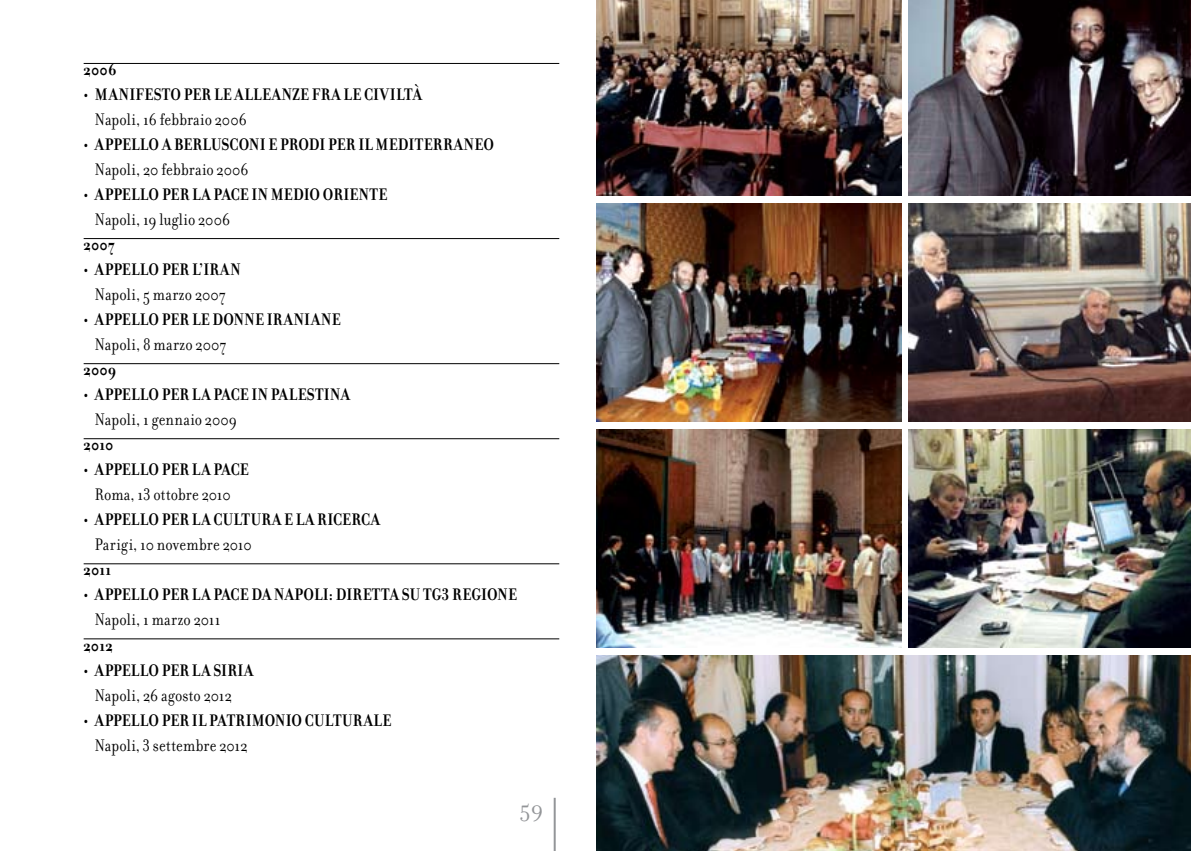
<style>
.page{position:relative;width:1191px;height:851px;background:#fff}
.page>*{position:absolute;margin:0;border:0;box-sizing:border-box;transform-origin:0 0}
.t1{font:24px "Filosofia";color:#939598}
.t2{font:700 18px "Filosofia";letter-spacing:.015em;color:#000;scale:.86 1}
.t3{font:18px "Filosofia";letter-spacing:.01em;color:#000;scale:.86 1}
</style>
<div class="page">
<hr style="left:553px;top:797px;width:2px;height:53px;background:#939598">
<hr style="left:84px;top:63px;width:475px;height:1px;background:#000">
<hr style="left:84px;top:238px;width:475px;height:1px;background:#000">
<hr style="left:84px;top:363px;width:475px;height:1px;background:#000">
<hr style="left:84px;top:438px;width:475px;height:1px;background:#000">
<hr style="left:84px;top:563px;width:475px;height:1px;background:#000">
<hr style="left:84px;top:638px;width:475px;height:1px;background:#000">
<img style="left:908px;top:0;width:283px;height:195px">
<img style="left:908px;top:429px;width:283px;height:218px">
<img style="left:596px;top:0;width:305px;height:195px">
<img style="left:596px;top:429px;width:305px;height:218px">
<img style="left:908px;top:203px;width:283px;height:218px">
<img style="left:596px;top:203px;width:305px;height:218px">
<img style="left:596px;top:655px;width:595px;height:195px">
<p class="t2" style="left:84px;top:59px;width:40px">2006</p>
<p class="t2" style="left:84px;top:84px;width:53px">• MANIFESTO</p>
<p class="t2" style="left:184px;top:84px;width:278px">PER LE ALLEANZE FRA LE CIVILTÀ</p>
<p class="t3" style="left:95px;top:109px;width:178px">Napoli, 16 febbraio 2006</p>
<p class="t2" style="left:84px;top:134px;width:37px">• APPELLO</p>
<p class="t2" style="left:162px;top:134px;width:149px">A BERLUSCONI E PRODI</p>
<p class="t2" style="left:328px;top:134px;width:82px">PER IL MEDITERR</p>
<p class="t2" style="left:454px;top:134px;width:24px">ANEO</p>
<p class="t3" style="left:95px;top:159px;width:180px">Napoli, 20 febbraio 2006</p>
<p class="t2" style="left:84px;top:184px;width:37px">• APPELLO</p>
<p class="t2" style="left:162px;top:184px;width:153px">PER LA PACE IN MEDIO</p>
<p class="t2" style="left:323px;top:184px;width:12px">ORIENTE</p>
<p class="t3" style="left:95px;top:209px;width:159px">Napoli, 19 luglio 2006</p>
<p class="t2" style="left:84px;top:234px;width:38px">2007</p>
<p class="t2" style="left:84px;top:259px;width:37px">• APPELLO</p>
<p class="t2" style="left:162px;top:259px;width:92px">PER L’IRAN</p>
<p class="t3" style="left:95px;top:284px;width:154px">Napoli, 5 marzo 2007</p>
<p class="t2" style="left:84px;top:309px;width:37px">• APPELLO</p>
<p class="t2" style="left:162px;top:309px;width:72px">PER LEDONNE</p>
<p class="t2" style="left:267px;top:309px;width:76px">IRANIANE</p>
<p class="t3" style="left:95px;top:334px;width:154px">Napoli, 8 marzo 2007</p>
<p class="t2" style="left:83px;top:359px;width:40px">2009</p>
<p class="t2" style="left:83px;top:384px;width:37px">• APPELLO</p>
<p class="t2" style="left:162px;top:384px;width:159px">PER LA PACE IN PALESTIN</p>
<p class="t2" style="left:341px;top:384px;width:12px">A</p>
<p class="t3" style="left:95px;top:409px;width:167px">Napoli, 1 gennaio 2009</p>
<p class="t2" style="left:83px;top:434px;width:36px">2010</p>
<p class="t2" style="left:83px;top:459px;width:37px">• APPELLO</p>
<p class="t2" style="left:162px;top:459px;width:101px">PER LA PACE</p>
<p class="t3" style="left:95px;top:484px;width:159px">Roma, 13 ottobre 2010</p>
<p class="t2" style="left:83px;top:509px;width:37px">• APPELLO</p>
<p class="t2" style="left:162px;top:509px;width:255px">PER LA CULTURA E LA RICERCA</p>
<p class="t3" style="left:95px;top:534px;width:184px">Parigi, 10 novembre 2010</p>
<p class="t2" style="left:83px;top:559px;width:34px">2011</p>
<p class="t2" style="left:83px;top:584px;width:505px">• APPELLO PER LA PACE DA NAPOLI: DIRETTA SU TG3 REGIONE</p>
<p class="t3" style="left:95px;top:609px;width:148px">Napoli, 1 marzo 2011</p>
<p class="t2" style="left:83px;top:634px;width:36px">2012</p>
<p class="t2" style="left:83px;top:659px;width:37px">• APPELLO</p>
<p class="t2" style="left:162px;top:659px;width:70px">PER LA SIRI</p>
<p class="t2" style="left:244px;top:659px;width:12px">A</p>
<p class="t3" style="left:95px;top:684px;width:161px">Napoli, 26 agosto 2012</p>
<p class="t2" style="left:83px;top:709px;width:37px">• APPELLO</p>
<p class="t2" style="left:162px;top:709px;width:131px">PER IL PATRIMONIO</p>
<p class="t2" style="left:305px;top:709px;width:91px">CULTURALE</p>
<p class="t3" style="left:95px;top:734px;width:179px">Napoli, 3 settembre 2012</p>
<h1 class="t1" style="left:520px;top:794px;width:25px">59</h1>
</div>
